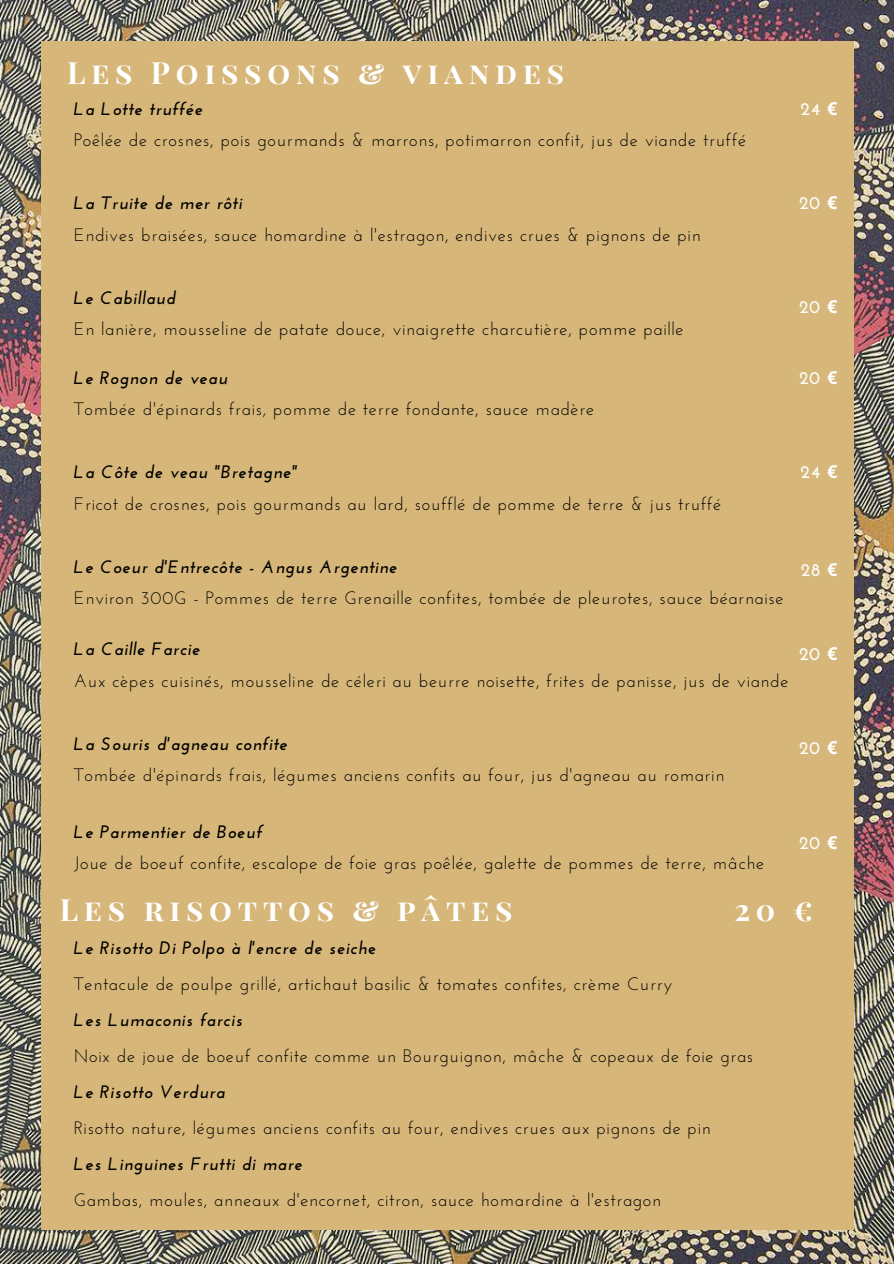
<style>
.page{position:relative;width:894px;height:1264px;background:#fff}
.page>*{position:absolute;margin:0;border:0;box-sizing:border-box;transform-origin:0 0}
.t1{font:700 30px "Playfair Display SC";letter-spacing:.19em;color:#fff}
.t2{font:18px/36px "Josefin Sans";letter-spacing:.04em;color:#000}
.t3{font:italic 700 18px "Josefin Sans";letter-spacing:.04em;color:#000}
.t4{font:700 18px "Josefin Sans";letter-spacing:.04em;color:#fff}
.s1{font-family:"Noto Sans"}
.s2{font-weight:700;font-style:italic}
.s3{font-weight:700}
</style>
<div class="page">
<img style="left:0;top:0;width:893px;height:1263px">
<div style="left:41px;top:42px;width:812px;height:1188px;background:#d7b779"></div>
<h1 class="t1" style="left:67px;top:52px;width:498px">Les Poissons &amp; viandes</h1>
<p class="t3" style="left:74px;top:101px;width:130px">La Lotte truffée</p>
<p class="t2" style="left:74px;top:124px;width:673px">Poêlée de crosnes, pois gourmands &amp; marrons, potimarron confit, jus de viande truffé</p>
<p class="t3" style="left:74px;top:196px;width:169px">La Truite de mer rôti</p>
<p class="t2" style="left:74px;top:218px;width:628px">Endives braisées, sauce homardine à l'estragon, endives crues &amp; pignons de pin</p>
<p class="t3" style="left:74px;top:290px;width:103px">Le Cabillaud</p>
<p class="t2" style="left:74px;top:313px;width:611px">En lanière, mousseline de patate douce, vinaigrette charcutière, pomme paille</p>
<p class="t3" style="left:74px;top:370px;width:155px">Le Rognon de veau</p>
<p class="t2" style="left:74px;top:392px;width:522px">Tombée d'épinards frais, pomme de terre fondante, sauce madère</p>
<p class="t4" style="left:800px;top:101px;width:38px">24 <span class="s1">€</span></p>
<p class="t4" style="left:798px;top:196px;width:40px">20 <span class="s1">€</span></p>
<p class="t4" style="left:798px;top:299px;width:40px">20 <span class="s1">€</span></p>
<p class="t4" style="left:798px;top:370px;width:40px">20 <span class="s1">€</span></p>
<p class="t3" style="left:74px;top:464px;width:225px">La Côte de veau "Bretagne"</p>
<p class="t2" style="left:74px;top:487px;width:648px">Fricot de crosnes, pois gourmands au lard, soufflé de pomme de terre &amp; jus truffé</p>
<p class="t4" style="left:800px;top:464px;width:38px">24 <span class="s1">€</span></p>
<p class="t3" style="left:74px;top:559px;width:324px">Le Coeur d'Entrecôte - Angus Argentine</p>
<p class="t2" style="left:74px;top:582px;width:711px">Environ 300G - Pommes de terre Grenaille confites, tombée de pleurotes, sauce béarnaise</p>
<p class="t3" style="left:74px;top:641px;width:128px">La Caille Farcie</p>
<p class="t2" style="left:74px;top:664px;width:716px">Aux cèpes cuisinés, mousseline de céleri au beurre noisette, frites de panisse, jus de viande</p>
<p class="t4" style="left:800px;top:562px;width:38px">28 <span class="s1">€</span></p>
<p class="t4" style="left:798px;top:646px;width:40px">20 <span class="s1">€</span></p>
<p class="t3" style="left:74px;top:736px;width:215px">La Souris d'agneau confite</p>
<p class="t2" style="left:74px;top:758px;width:651px">Tombée d'épinards frais, légumes anciens confits au four, jus d'agneau au romarin</p>
<p class="t3" style="left:74px;top:824px;width:189px">Le Parmentier de Boeuf</p>
<p class="t2" style="left:74px;top:846px;width:691px">Joue de boeuf confite, escalope de foie gras poêlée, galette de pommes de terre, mâche</p>
<h1 class="t1" style="left:60px;top:889px;width:454px">Les risottos &amp; pâtes</h1>
<h1 class="t1" style="left:734px;top:889px;width:80px">20 €</h1>
<p class="t2" style="left:74px;top:931px;width:600px"><span class="s2">Le Risotto Di Polpo à l'encre de seich</span><span class="s3">e<br></span>Tentacule de poulpe grillé, artichaut basilic &amp; tomates confites, crème Curry</p>
<p class="t3" style="left:74px;top:1012px;width:170px">Les Lumaconis farcis</p>
<p class="t2" style="left:74px;top:1039px;width:680px">Noix de joue de boeuf confite comme un Bourguignon, mâche &amp; copeaux de foie gras</p>
<p class="t3" style="left:74px;top:1084px;width:153px">Le Risotto Verdura</p>
<p class="t2" style="left:74px;top:1111px;width:638px">Risotto nature, légumes anciens confits au four, endives crues aux pignons de pin</p>
<p class="t3" style="left:74px;top:1156px;width:230px">Les Linguines Frutti di mare</p>
<p class="t2" style="left:74px;top:1183px;width:588px">Gambas, moules, anneaux d'encornet, citron, sauce homardine à l'estragon</p>
<p class="t4" style="left:798px;top:740px;width:40px">20 <span class="s1">€</span></p>
<p class="t4" style="left:798px;top:835px;width:40px">20 <span class="s1">€</span></p>
</div>
